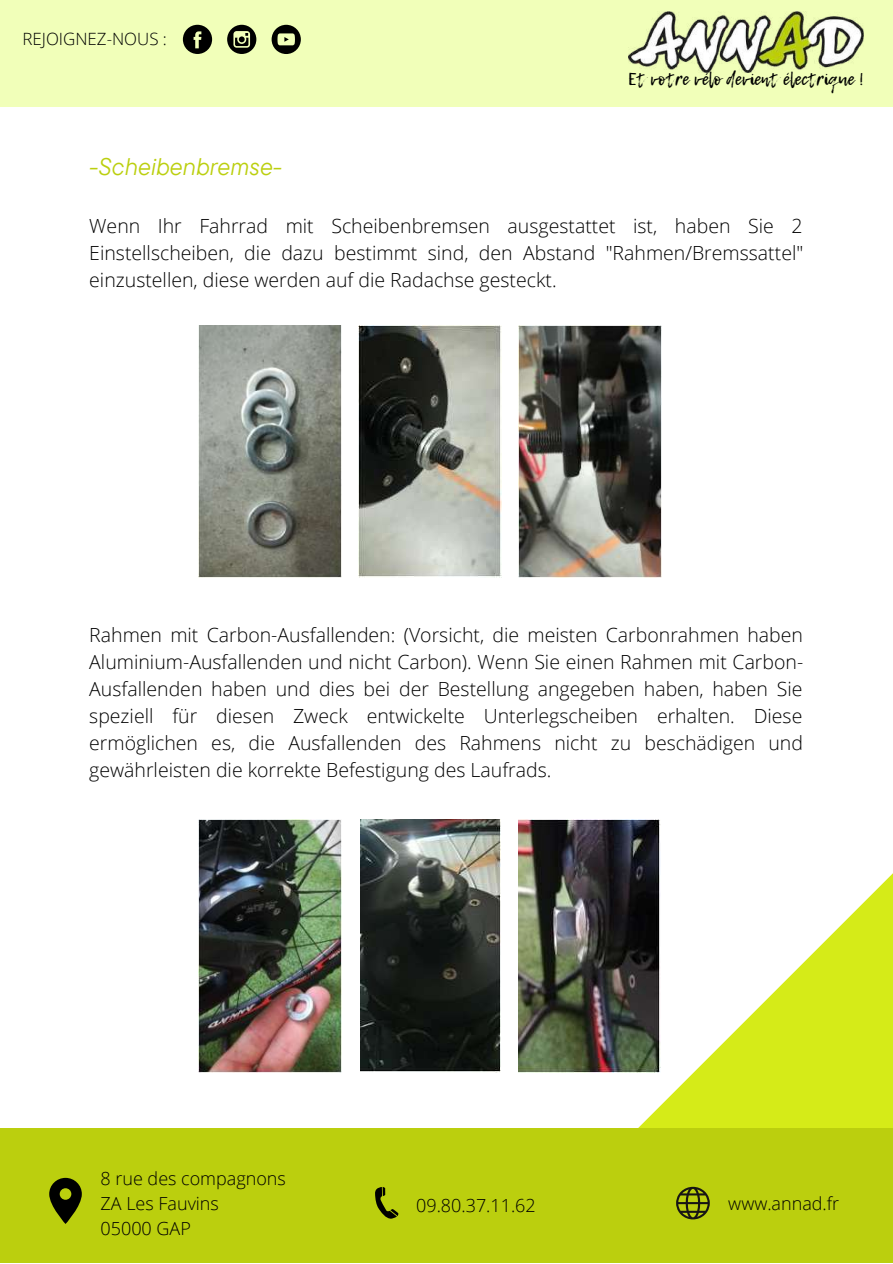
<style>
.page{position:relative;width:893px;height:1264px;background:#fff}
.page>*{position:absolute;margin:0;border:0;box-sizing:border-box;transform-origin:0 0}
.t1{font:italic 24px "TT Commons Pro";color:#bbcf0e}
.t2{font:300 19.5px/27px "Open Sans";color:#000;text-align:justify}
.t3{font:300 18px/24.8px "Open Sans";color:#000}
.t4{font:17.1px "Lemon Tuesday";color:#000}
.t5{font:300 16.95px "Open Sans";color:#000}
</style>
<div class="page">
<div style="left:0;top:0;width:892px;height:107px;background:#f1ffb9"></div>
<img style="left:628px;top:12px;width:235px;height:61px">
<svg style="left:183px;top:25px;width:29px;height:29px"></svg>
<svg style="left:227px;top:25px;width:29px;height:29px"></svg>
<svg style="left:271px;top:25px;width:30px;height:29px"></svg>
<svg style="left:606px;top:824px;width:286px;height:304px"></svg>
<div style="left:0;top:1128px;width:892px;height:134px;background:#bbcf0e"></div>
<svg style="left:375px;top:1187px;width:23px;height:32px"></svg>
<svg style="left:676px;top:1186px;width:33px;height:33px"></svg>
<svg style="left:49px;top:1177px;width:33px;height:46px"></svg>
<img style="left:199px;top:326px;width:142px;height:252px">
<img style="left:358px;top:326px;width:143px;height:252px">
<img style="left:519px;top:326px;width:142px;height:252px">
<img style="left:199px;top:819px;width:142px;height:253px">
<img style="left:360px;top:819px;width:140px;height:253px">
<img style="left:519px;top:819px;width:141px;height:253px">
<p class="t5" style="left:23px;top:27px;width:146px">REJOIGNEZ-NOUS :</p>
<p class="t1" style="left:89px;top:151px;width:194px">-Scheibenbremse-</p>
<p class="t4" style="left:628px;top:66px;width:237px">Et votre vélo devient électrique !</p>
<p class="t2" style="left:89px;top:212px;width:715px">Wenn Ihr Fahrrad mit Scheibenbremsen ausgestattet ist, haben Sie 2<br>Einstellscheiben, die dazu bestimmt sind, den Abstand "Rahmen/Bremssattel" einzustellen, diese werden auf die Radachse gesteckt.</p>
<p class="t2" style="left:89px;top:621px;width:715px">Rahmen mit Carbon-Ausfallenden: (Vorsicht, die meisten Carbonrahmen haben Aluminium-Ausfallenden und nicht Carbon). Wenn Sie einen Rahmen mit Carbon-Ausfallenden haben und dies bei der Bestellung angegeben haben, haben Sie speziell für diesen Zweck entwickelte Unterlegscheiben erhalten. Diese ermöglichen es, die Ausfallenden des Rahmens nicht zu beschädigen und gewährleisten die korrekte Befestigung des Laufrads.</p>
<p class="t3" style="left:101px;top:1165px;width:187px">8 rue des compagnons<br>ZA Les Fauvins<br>05000 GAP</p>
<p class="t3" style="left:416px;top:1192px;width:121px">09.80.37.11.62</p>
<p class="t3" style="left:728px;top:1190px;width:112px">www.annad.fr</p>
</div>
